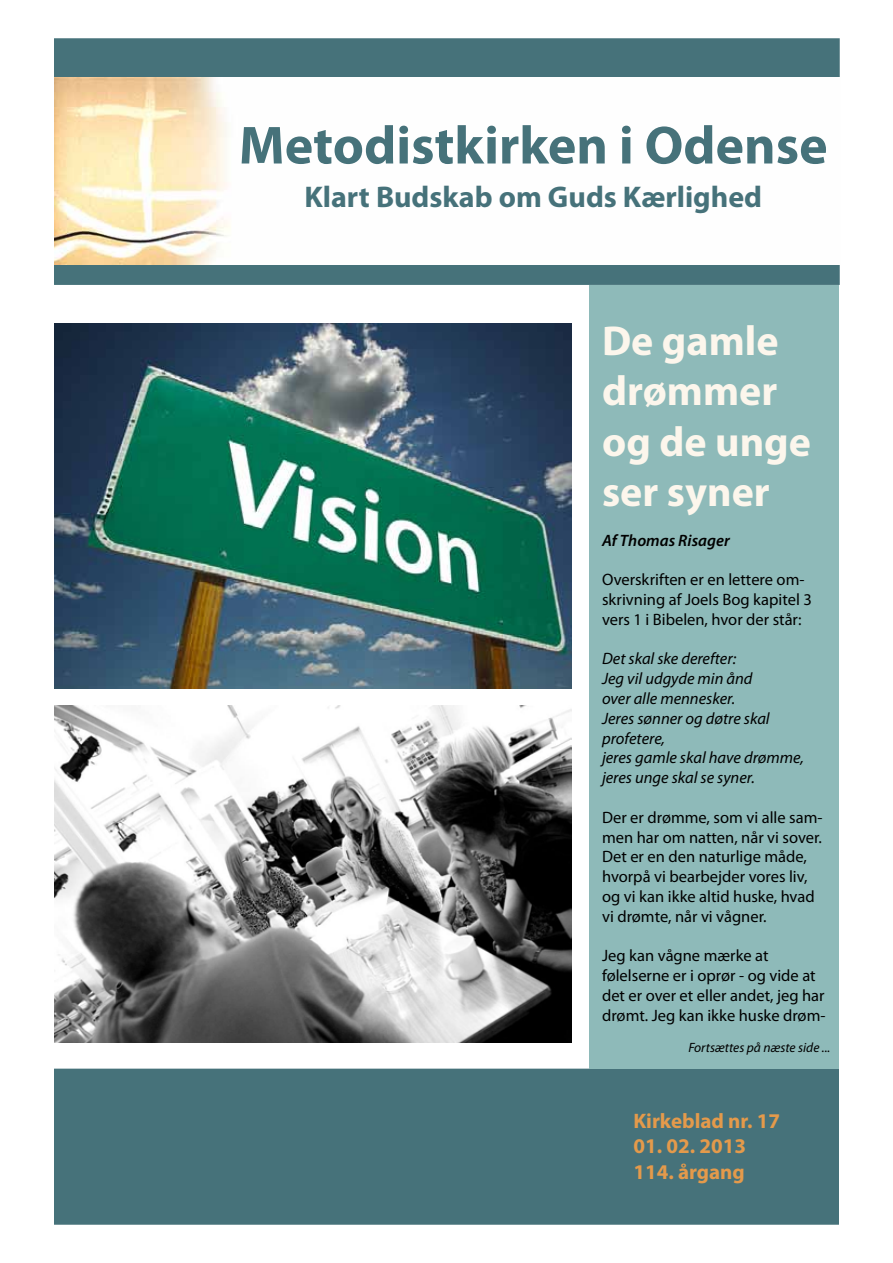
<style>
.page{position:relative;width:893px;height:1263px;background:#fff}
.page>*{position:absolute;margin:0;border:0;box-sizing:border-box;transform-origin:0 0}
.t1{font:700 54px "Myriad Pro";color:#46727a}
.t2{font:700 42px/50.4px "Myriad Pro";color:#fcf6ec}
.t3{font:700 30px "Myriad Pro";color:#46727a}
.t4{font:700 21px/25.5px "Myriad Pro";color:#e49a4b}
.t5{font:16.5px/19.8px "Myriad Pro";color:#000}
.t6{font:italic 16.5px/19.8px "Myriad Pro";color:#000}
.t7{font:italic 600 16.5px "Myriad Pro";color:#000}
.t8{font:italic 13.5px "Myriad Pro";color:#000}
</style>
<div class="page">
<div style="left:54px;top:38px;width:786px;height:247px;background:#46727a;border:2px solid #46727a"></div>
<img style="left:54px;top:78px;width:786px;height:186px">
<div style="left:54px;top:1069px;width:785px;height:156px;background:#46727a;border:2px solid #46727a"></div>
<div style="left:589px;top:285px;width:250px;height:784px;background:#8ebab9"></div>
<img style="left:54px;top:323px;width:517px;height:365px">
<img style="left:54px;top:706px;width:517px;height:336px">
<h1 class="t1" style="left:239px;top:110px;width:590px">Metodistkirken i Odense</h1>
<h3 class="t3" style="left:304px;top:177px;width:459px">Klart Budskab om Guds Kærlighed</h3>
<h2 class="t2" style="left:602px;top:314px;width:210px">De gamle drømmer og de unge ser syner</h2>
<p class="t7" style="left:602px;top:529px;width:129px">Af Thomas Risager</p>
<p class="t5" style="left:602px;top:569px;width:211px">Overskriften er en lettere om&shy;skrivning af Joels Bog kapitel 3 vers 1 i Bibelen, hvor der står:</p>
<p class="t6" style="left:602px;top:649px;width:203px">Det skal ske derefter:<br>Jeg vil udgyde min ånd<br>over alle mennesker.<br>Jeres sønner og døtre skal profetere,<br>jeres gamle skal have drømme, jeres unge skal se syner.</p>
<p class="t5" style="left:602px;top:807px;width:222px">Der er drømme, som vi alle sam&shy;men har om natten, når vi sover.<br>Det er en den naturlige måde, hvorpå vi bearbejder vores liv, og vi kan ikke altid huske, hvad vi drømte, når vi vågner.</p>
<p class="t5" style="left:602px;top:946px;width:225px">Jeg kan vågne mærke at følelserne er i oprør - og vide at det er over et eller andet, jeg har drømt. Jeg kan ikke huske drøm-</p>
<p class="t8" style="left:688px;top:1039px;width:144px">Fortsættes på næste side ...</p>
<p class="t4" style="left:633px;top:1107px;width:148px">Kirkeblad nr. 17</p>
<p class="t4" style="left:633px;top:1133px;width:114px">01. 02. 2013<br>114. årgang</p>
</div>
